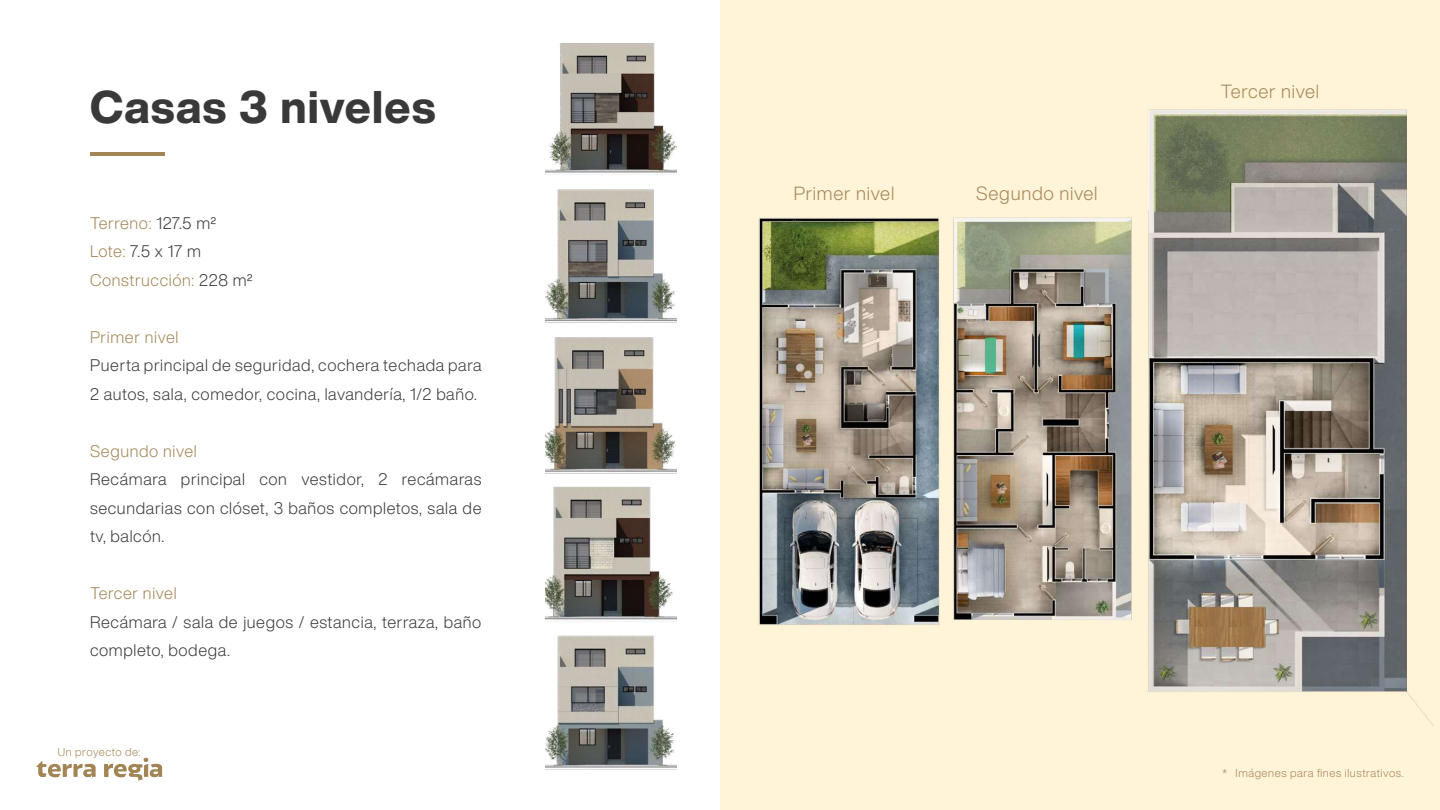
<style>
.page{position:relative;width:1440px;height:810px;background:#fff}
.page>*{position:absolute;margin:0;border:0;box-sizing:border-box;transform-origin:0 0}
.t1{font:800 45px "Helvetica Now Display";letter-spacing:.025em;color:#393939}
.t2{font:300 18.75px "Helvetica Now Display";letter-spacing:.04em;color:#a38555}
.t3{font:300 16.5px/28.5px "Helvetica Now Display";letter-spacing:.04em;color:#393939}
.t4{font:300 16.5px/28.5px "Helvetica Now Display";letter-spacing:.04em;color:#a38555}
.t5{font:300 11.25px "Helvetica Now Display";letter-spacing:.05em;color:#a38555}
.s1{color:#393939}
</style>
<div class="page">
<div style="left:720px;top:0;width:720px;height:810px;background:#fff3d8"></div>
<hr style="left:90px;top:152px;width:75px;height:4px;background:#a38555">
<img style="left:546px;top:43px;width:130px;height:130px">
<img style="left:546px;top:189px;width:130px;height:134px">
<img style="left:546px;top:337px;width:130px;height:137px">
<img style="left:546px;top:486px;width:130px;height:136px">
<img style="left:546px;top:635px;width:130px;height:135px">
<img style="left:758px;top:218px;width:166px;height:407px">
<img style="left:924px;top:217px;width:183px;height:409px">
<img style="left:1107px;top:109px;width:326px;height:616px">
<svg style="left:36px;top:761px;width:60px;height:16px"></svg>
<svg style="left:104px;top:758px;width:58px;height:22px"></svg>
<h1 class="t1" style="left:90px;top:76px;width:347px">Casas 3 niveles</h1>
<p class="t4" style="left:90px;top:208px;width:164px">Terreno: <span class="s1">127.5 m2<br></span>Lote: <span class="s1">7.5 x 17 m<br></span>Construcción: <span class="s1">228 m2</span></p>
<p class="t4" style="left:90px;top:322px;width:90px">Primer nivel</p>
<p class="t3" style="left:90px;top:351px;width:393px">Puerta principal de seguridad, cochera techada para<br>2 autos, sala, comedor, cocina, lavandería, 1/2 baño.</p>
<p class="t4" style="left:90px;top:436px;width:108px">Segundo nivel</p>
<p class="t3" style="left:90px;top:465px;width:393px;text-align:justify">Recámara principal con vestidor, 2 recámaras secundarias con clóset, 3 baños completos, sala de tv, balcón.</p>
<p class="t4" style="left:90px;top:579px;width:88px">Tercer nivel</p>
<p class="t3" style="left:90px;top:607px;width:393px">Recámara / sala de juegos / estancia, terraza, baño completo, bodega.</p>
<p class="t5" style="left:58px;top:744px;width:84px">Un proyecto de:</p>
<p class="t2" style="left:794px;top:181px;width:102px">Primer nivel</p>
<p class="t2" style="left:976px;top:181px;width:123px">Segundo nivel</p>
<p class="t2" style="left:1221px;top:79px;width:100px">Tercer nivel</p>
<p class="t5" style="left:1222px;top:766px;width:183px">* Imágenes para fines ilustrativos.</p>
</div>
